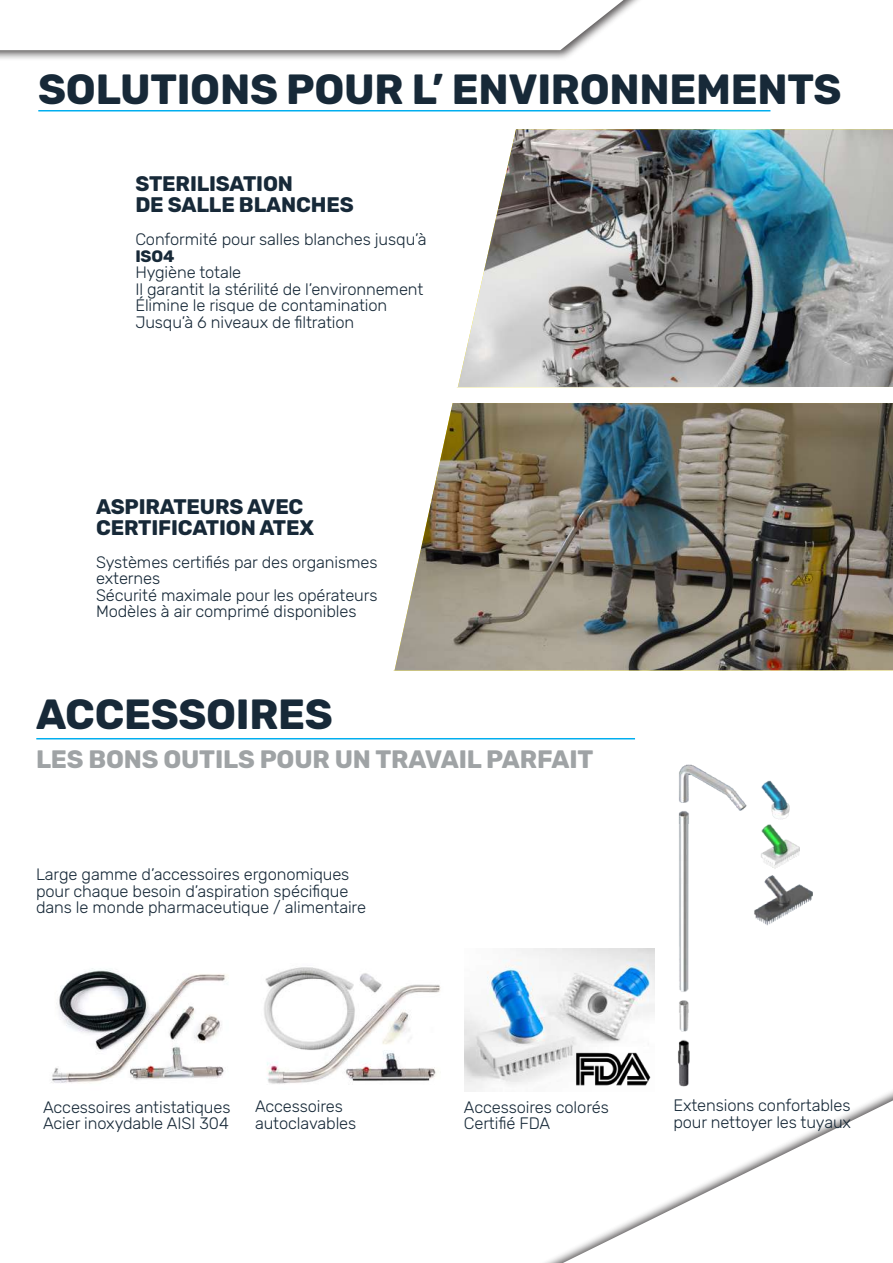
<style>
.page{position:relative;width:893px;height:1263px;background:#fff}
.page>*{position:absolute;margin:0;border:0;box-sizing:border-box;transform-origin:0 0}
.t1{font:700 42px "Rubik";letter-spacing:-.005em;color:#172938}
.t2{font:700 25.05px "Rubik";letter-spacing:-.005em;color:#9fa3a5}
.t3{font:700 21px/21px "Rubik";letter-spacing:-.005em;color:#172938}
.t4{font:300 16.5px/16.5px "Rubik";letter-spacing:-.005em;color:#172938}
.t5{font:700 16.5px "Rubik";color:#172938}
</style>
<div class="page">
<img style="left:457px;top:129px;width:436px;height:258px">
<img style="left:394px;top:403px;width:499px;height:267px">
<div style="left:0;top:0;width:707px;height:61px;background:#231f20;opacity:.75"></div>
<svg style="left:0;top:0;width:624px;height:50px"></svg>
<img style="left:51px;top:968px;width:176px;height:115px">
<img style="left:264px;top:967px;width:177px;height:117px">
<img style="left:464px;top:949px;width:190px;height:116px">
<img style="left:678px;top:764px;width:135px;height:301px">
<hr style="left:36px;top:738px;width:599px;height:1px;background:#00aeef">
<svg style="left:563px;top:1100px;width:330px;height:163px"></svg>
<img style="left:574px;top:1051px;width:78px;height:35px">
<hr style="left:38px;top:110px;width:732px;height:1px;background:#00aeef">
<h1 class="t1" style="left:38px;top:65px;width:805px">SOLUTIONS POUR L’ ENVIRONNEMENTS</h1>
<p class="t3" style="left:135px;top:174px;width:220px">STERILISATION<br>DE SALLE BLANCHES</p>
<p class="t4" style="left:135px;top:232px;width:293px">Conformité pour salles blanches jusqu’à</p>
<p class="t5" style="left:135px;top:246px;width:41px">ISO4</p>
<p class="t4" style="left:135px;top:265px;width:289px">Hygiène totale<br>Il garantit la stérilité de l’environnement<br>Élimine le risque de contamination<br>Jusqu’à 6 niveaux de filtration</p>
<p class="t3" style="left:96px;top:496px;width:220px">ASPIRATEURS AVEC<br>CERTIFICATION ATEX</p>
<p class="t4" style="left:96px;top:554px;width:283px">Systèmes certifiés par des organismes externes<br>Sécurité maximale pour les opérateurs<br>Modèles à air comprimé disponibles</p>
<h1 class="t1" style="left:36px;top:690px;width:298px">ACCESSOIRES</h1>
<h2 class="t2" style="left:36px;top:744px;width:559px">LES BONS OUTILS POUR UN TRAVAIL PARFAIT</h2>
<p class="t4" style="left:36px;top:867px;width:332px">Large gamme d’accessoires ergonomiques pour chaque besoin d’aspiration spécifique dans le monde pharmaceutique / alimentaire</p>
<p class="t4" style="left:43px;top:1099px;width:189px">Accessoires antistatiques<br>Acier inoxydable AISI 304</p>
<p class="t4" style="left:255px;top:1099px;width:103px">Accessoires autoclavables</p>
<p class="t4" style="left:464px;top:1099px;width:146px">Accessoires colorés<br>Certifié FDA</p>
<p class="t4" style="left:673px;top:1097px;width:179px">Extensions confortables pour nettoyer les tuyaux</p>
</div>
